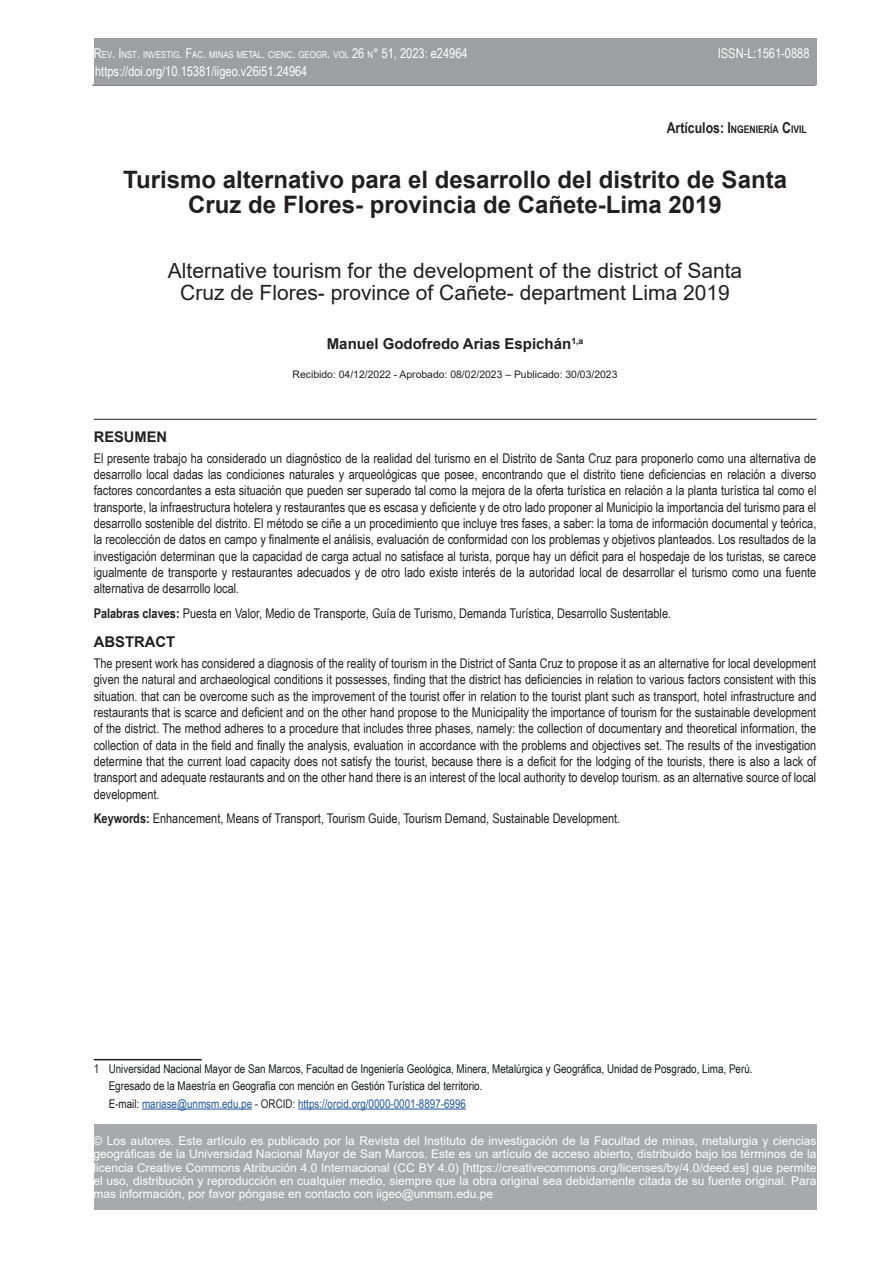
<style>
.page{position:relative;width:893px;height:1263px;background:#fff}
.page>*{position:absolute;margin:0;border:0;box-sizing:border-box;transform-origin:0 0}
.t1{font:700 24px/25.5px "Arial";color:#231f20;text-align:center}
.t2{font:21px/22.5px "Arial";color:#231f20;text-align:center}
.t3{font:700 15px "Arial";color:#231f20}
.t4{font:700 14.85px "Arial";color:#231f20}
.t5{font:700 14.7px "Arial";color:#231f20}
.t6{font:13.5px "Arial Narrow";color:#fff}
.t7{font:13.5px "Arial Narrow";color:#fff}
.t8{font:13.35px/16.4px "Arial Narrow";color:#231f20;text-align:justify}
.t9{font:12px/13.2px "Arial";color:#fff;text-align:justify}
.t10{font:12px/17.4px "Arial Narrow";color:#14171a}
.t11{font:700 10.5px "Arial Narrow";color:#231f20}
.t12{font:10.35px "Arial";color:#231f20}
.t13{font:9.45px "Arial Narrow";color:#fff}
.s1{font-size:13.5px}
.s2{font-size:15px}
.s3{font-weight:700}
.s4{color:#231f20}
.s5{color:#1e56a6}
</style>
<div class="page">
<div style="left:94px;top:1125px;width:722px;height:85px;background:#a8a9ad"></div>
<hr style="left:92px;top:85px;width:723px;height:1px;background:#231f20">
<div style="left:94px;top:38px;width:723px;height:47px;background:#9d9fa2"></div>
<hr style="left:94px;top:1059px;width:108px;height:1px;background:#231f20">
<hr style="left:142px;top:1108px;width:110px;height:1px;background:#1e56a6">
<hr style="left:298px;top:1108px;width:168px;height:1px;background:#1e56a6">
<hr style="left:94px;top:419px;width:723px;height:1px;background:#231f20">
<p class="t13" style="left:94px;top:48px;width:375px"><span class="s1">R</span>EV<span class="s1">. I</span>NST<span class="s1">.</span> INVESTIG<span class="s1">. F</span>AC<span class="s1">.</span> MINAS METAL<span class="s1">.</span> CIENC<span class="s1">.</span> GEOGR<span class="s1">.</span> VOL <span class="s1">26</span> N<span class="s1">° 51, 2023:</span> <span class="s1">e</span><span class="s1">24964</span></p>
<p class="t7" style="left:718px;top:44px;width:93px">ISSN-L:1561-0888</p>
<p class="t6" style="left:95px;top:61px;width:214px">https://doi.org/10.15381/iigeo.v26i51.24964</p>
<p class="t11" style="left:667px;top:122px;width:142px"><span class="s2">Artículos:</span> <span class="s2">I</span>NGENIERÍA <span class="s2">C</span>IVIL</p>
<h1 class="t1" style="left:123px;top:167px;width:665px">Turismo alternativo para el desarrollo del distrito de Santa<br>Cruz de Flores- provincia de Cañete-Lima 2019</h1>
<h2 class="t2" style="left:168px;top:259px;width:576px">Alternative tourism for the development of the district of Santa<br>Cruz de Flores- province of Cañete- department Lima 2019</h2>
<p class="t3" style="left:327px;top:333px;width:258px">Manuel Godofredo Arias Espichán<sup>1</sup><sup>,a</sup></p>
<p class="t12" style="left:293px;top:367px;width:326px">Recibido: 04/12/2022 - Aprobado: 08/02/2023 – Publicado: 30/03/2023</p>
<p class="t5" style="left:94px;top:427px;width:75px">RESUMEN</p>
<p class="t8" style="left:94px;top:449px;width:724px">El presente trabajo ha considerado un diagnóstico de la realidad del turismo en el Distrito de Santa Cruz para proponerlo como una alternativa de desarrollo local dadas las condiciones naturales y arqueológicas que posee, encontrando que el distrito tiene deficiencias en relación a diverso factores concordantes a esta situación que pueden ser superado tal como la mejora de la oferta turística en relación a la planta turística tal como el transporte, la infraestructura hotelera y restaurantes que es escasa y deficiente y de otro lado proponer al Municipio la importancia del turismo para el desarrollo sostenible del distrito. El método se ciñe a un procedimiento que incluye tres fases, a saber: la toma de información documental y teórica, la recolección de datos en campo y finalmente el análisis, evaluación de conformidad con los problemas y objetivos planteados. Los resultados de la investigación determinan que la capacidad de carga actual no satisface al turista, porque hay un déficit para el hospedaje de los turistas, se carece igualmente de transporte y restaurantes adecuados y de otro lado existe interés de la autoridad local de desarrollar el turismo como una fuente alternativa de desarrollo local.</p>
<p class="t8" style="left:94px;top:605px;width:579px"><span class="s3">Palabras claves:</span> Puesta en Valor, Medio de Transporte, Guía de Turismo, Demanda Turística, Desarrollo Sustentable.</p>
<p class="t4" style="left:94px;top:631px;width:83px">ABSTRACT</p>
<p class="t8" style="left:94px;top:654px;width:724px">The present work has considered a diagnosis of the reality of tourism in the District of Santa Cruz to propose it as an alternative for local development given the natural and archaeological conditions it possesses, finding that the district has deficiencies in relation to various factors consistent with this situation. that can be overcome such as the improvement of the tourist offer in relation to the tourist plant such as transport, hotel infrastructure and restaurants that is scarce and deficient and on the other hand propose to the Municipality the importance of tourism for the sustainable development of the district. The method adheres to a procedure that includes three phases, namely: the collection of documentary and theoretical information, the collection of data in the field and finally the analysis, evaluation in accordance with the problems and objectives set. The results of the investigation determine that the current load capacity does not satisfy the tourist, because there is a deficit for the lodging of the tourists, there is also a lack of transport and adequate restaurants and on the other hand there is an interest of the local authority to develop tourism. as an alternative source of local development.</p>
<p class="t8" style="left:94px;top:810px;width:528px"><span class="s3">Keywords:</span> Enhancement, Means of Transport, Tourism Guide, Tourism Demand, Sustainable Development.</p>
<p class="t10" style="left:109px;top:1059px;width:645px;text-indent:-15px"><span class="s4">1</span> Universidad Nacional Mayor de San Marcos, Facultad de Ingeniería Geológica, Minera, Metalúrgica y Geográfica, Unidad de Posgrado, Lima, Perú.<br>Egresado de la Maestría en Geografía con mención en Gestión Turística del territorio.<br>E-mail: <span class="s5">mariase@unmsm.edu.pe</span> <span class="s4">- ORCID:</span> <span class="s5">https://orcid.org/0000-0001-8897-6996</span></p>
<p class="t9" style="left:94px;top:1134px;width:724px">© Los autores. Este artículo es publicado por la Revista del Instituto de investigación de la Facultad de minas, metalurgia y ciencias geográficas de la Universidad Nacional Mayor de San Marcos. Este es un artículo de acceso abierto, distribuido bajo los términos de la licencia Creative Commons Atribución 4.0 Internacional (CC BY 4.0) [https://creativecommons.org/licenses/by/4.0/deed.es] que permite el uso, distribución y reproducción en cualquier medio, siempre que la obra original sea debidamente citada de su fuente original. Para mas información, por favor póngase en contacto con iigeo@unmsm.edu.pe</p>
</div>
